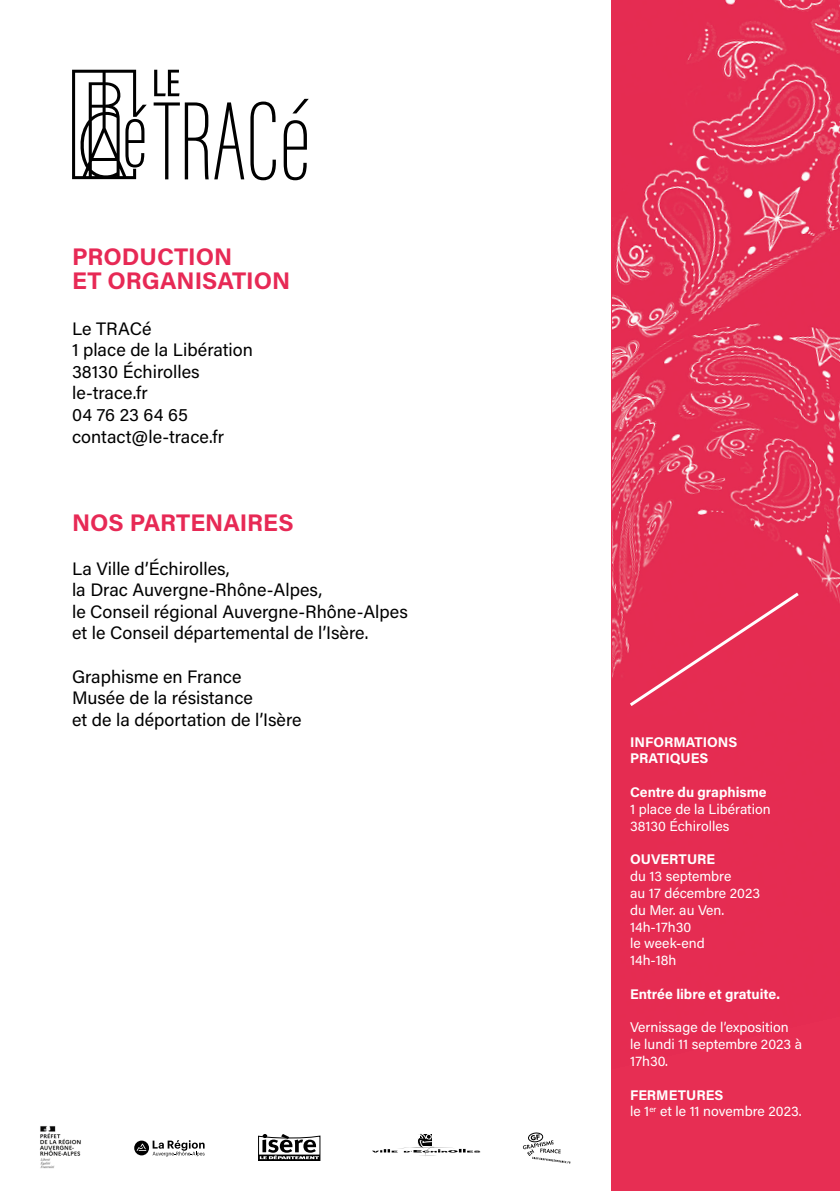
<style>
.page{position:relative;width:840px;height:1191px;background:#fff}
.page>*{position:absolute;margin:0;border:0;box-sizing:border-box;transform-origin:0 0}
.t1{font:700 24px/24px "Acumin Pro";color:#e72955}
.t2{font:18px/21.6px "Acumin Pro";color:#000}
.t3{font:14px/16.8px "Acumin Pro";color:#fff}
.t4{font:700 14px/16.8px "Acumin Pro";color:#fff}
.s1{font-weight:700}
</style>
<div class="page">
<div style="left:611px;top:0;width:228px;height:1191px;background:#e72e53"></div>
<img style="left:612px;top:0;width:227px;height:678px">
<svg style="left:626px;top:589px;width:175px;height:117px"></svg>
<svg style="left:72px;top:70px;width:75px;height:109px"></svg>
<svg style="left:154px;top:70px;width:25px;height:26px"></svg>
<svg style="left:153px;top:102px;width:55px;height:77px"></svg>
<svg style="left:214px;top:102px;width:30px;height:77px"></svg>
<svg style="left:250px;top:102px;width:26px;height:78px"></svg>
<svg style="left:283px;top:120px;width:24px;height:60px"></svg>
<svg style="left:293px;top:99px;width:15px;height:14px"></svg>
<svg style="left:522px;top:1132px;width:48px;height:31px"></svg>
<svg style="left:372px;top:1133px;width:108px;height:23px"></svg>
<img style="left:39px;top:1126px;width:42px;height:43px">
<svg style="left:258px;top:1134px;width:62px;height:26px"></svg>
<svg style="left:134px;top:1140px;width:70px;height:16px"></svg>
<h1 class="t1" style="left:72px;top:243px;width:220px">PRODUCTION<br>ET ORGANISATION</h1>
<p class="t2" style="left:72px;top:317px;width:182px">Le TRACé<br>1 place de la Libération<br>38130 Échirolles le-trace.fr<br>04 76 23 64 65 contact@le-trace.fr</p>
<h1 class="t1" style="left:72px;top:510px;width:223px">NOS PARTENAIRES</h1>
<p class="t2" style="left:72px;top:557px;width:337px">La Ville d’Échirolles,<br>la Drac Auvergne-Rhône-Alpes,<br>le Conseil régional Auvergne-Rhône-Alpes et le Conseil départemental de l’Isère.</p>
<p class="t2" style="left:72px;top:665px;width:231px">Graphisme en France<br>Musée de la résistance<br>et de la déportation de l’Isère</p>
<p class="t4" style="left:629px;top:733px;width:109px">INFORMATIONS<br>PRATIQUES</p>
<p class="t4" style="left:629px;top:783px;width:138px">Centre du graphisme</p>
<p class="t3" style="left:629px;top:800px;width:142px">1 place de la Libération<br>38130 Échirolles</p>
<p class="t4" style="left:629px;top:850px;width:87px">OUVERTURE</p>
<p class="t3" style="left:629px;top:867px;width:131px">du 13 septembre<br>au 17 décembre 2023 du Mer. au Ven.<br>14h-17h30<br>le week-end<br>14h-18h</p>
<p class="t4" style="left:629px;top:985px;width:151px">Entrée libre et gratuite.</p>
<p class="t3" style="left:629px;top:1018px;width:173px">Vernissage de l’exposition le lundi 11 septembre 2023 à<br>17h30.</p>
<p class="t3" style="left:629px;top:1085px;width:173px"><span class="s1">FERMETURES<br></span>le 1<sup>er</sup> et le 11 novembre 2023.</p>
</div>
